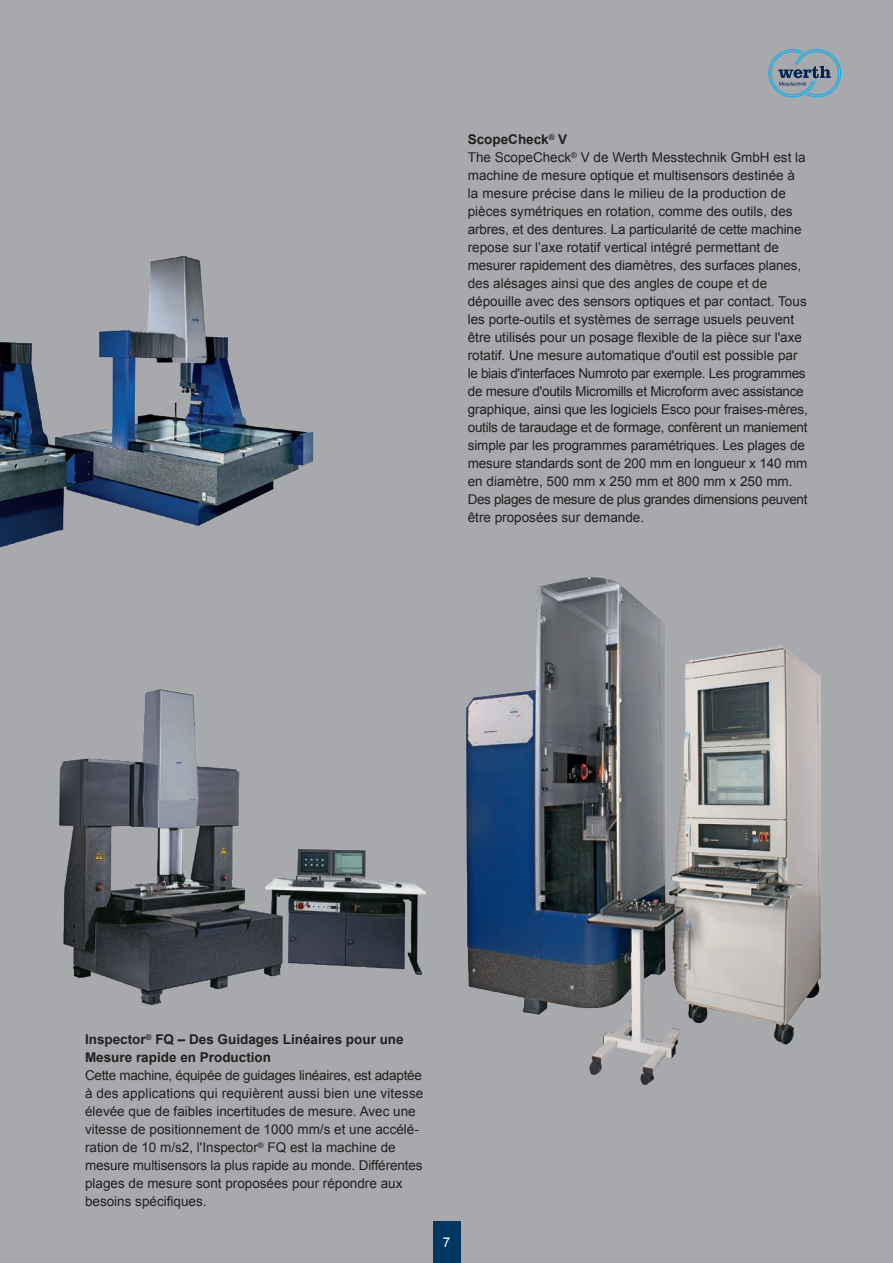
<style>
.page{position:relative;width:893px;height:1263px;background:#a8a9ad}
.page>*{position:absolute;margin:0;border:0;box-sizing:border-box;transform-origin:0 0}
.t1{font:13.5px/18px "Arial";color:#221e20}
.t2{font:700 13.5px/18px "Arial";color:#221e20}
.t3{font:13.5px "Arial";color:#fff}
.s1{font-weight:700}
</style>
<div class="page">
<div style="left:433px;top:1222px;width:27px;height:41px;background:#003863"></div>
<svg style="left:768px;top:49px;width:73px;height:48px"></svg>
<img style="left:466px;top:576px;width:354px;height:508px">
<img style="left:0;top:256px;width:314px;height:292px">
<img style="left:60px;top:690px;width:365px;height:314px">
<p class="t1" style="left:468px;top:130px;width:342px"><span class="s1">ScopeCheck</span><sup>®</sup> <span class="s1">V<br></span>The ScopeCheck<sup>®</sup> V de Werth Messtechnik GmbH est la machine de mesure optique et multisensors destinée à la mesure précise dans le milieu de la production de pièces symétriques en rotation, comme des outils, des arbres, et des dentures. La particularité de cette machine repose sur l’axe rotatif vertical intégré permettant de mesurer rapidement des diamètres, des surfaces planes, des alésages ainsi que des angles de coupe et de dépouille avec des sensors optiques et par contact. Tous les porte-outils et systèmes de serrage usuels peuvent être utilisés pour un posage flexible de la pièce sur l'axe rotatif. Une mesure automatique d'outil est possible par le biais d'interfaces Numroto par exemple. Les programmes de mesure d'outils Micromills et Microform avec assistance graphique, ainsi que les logiciels Esco pour fraises-mères, outils de taraudage et de formage, confèrent un maniement simple par les programmes paramétriques. Les plages de mesure standards sont de 200 mm en longueur x 140 mm en diamètre, 500 mm x 250 mm et 800 mm x 250 mm.<br>Des plages de mesure de plus grandes dimensions peuvent être proposées sur demande.</p>
<p class="t2" style="left:85px;top:1031px;width:320px">Inspector<sup>®</sup> FQ – Des Guidages Linéaires pour une<br>Mesure rapide en Production</p>
<p class="t1" style="left:85px;top:1066px;width:340px">Cette machine, équipée de guidages linéaires, est adaptée à des applications qui requièrent aussi bien une vitesse élevée que de faibles incertitudes de mesure. Avec une vitesse de positionnement de 1000 mm/s et une accélé&shy;ration de 10 m/s2, l'Inspector<sup>®</sup> FQ est la machine de mesure multisensors la plus rapide au monde. Différentes plages de mesure sont proposées pour répondre aux besoins spécifiques.</p>
<p class="t3" style="left:443px;top:1233px;width:9px">7</p>
</div>
